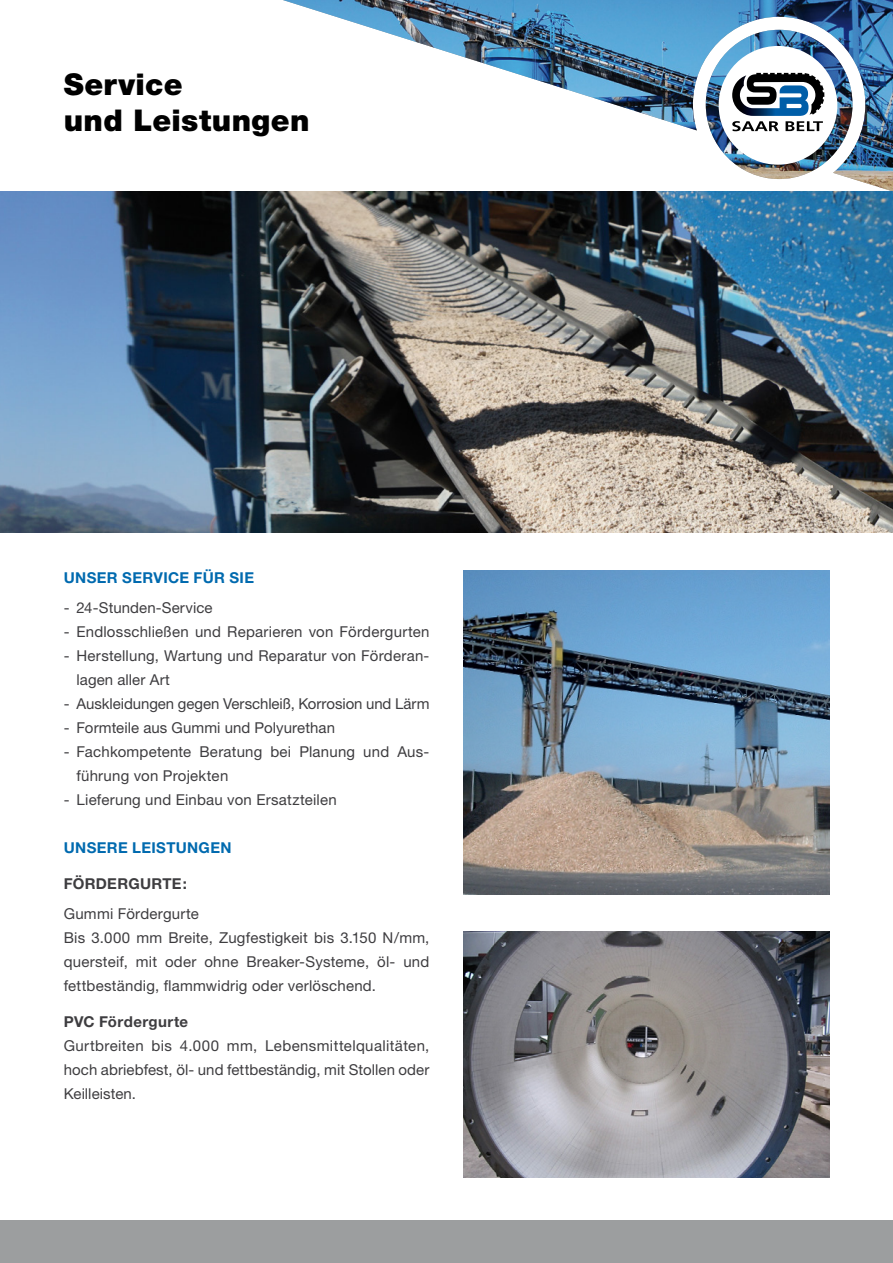
<style>
.page{position:relative;width:893px;height:1263px;background:#fff}
.page>*{position:absolute;margin:0;border:0;box-sizing:border-box;transform-origin:0 0}
.t1{font:900 30px/36px "Helvetica Neue";letter-spacing:.01em;color:#000}
.t2{font:15px/24px "Helvetica Neue";letter-spacing:.015em;color:#3e3d40}
.t3{font:15px "Helvetica Neue";letter-spacing:-.005em;color:#3e3d40}
.t4{font:700 15px "Helvetica Neue";letter-spacing:.025em;color:#006aaf}
.t5{font:700 15px "Helvetica Neue";letter-spacing:.02em;color:#3e3d40}
</style>
<div class="page">
<svg style="left:242px;top:191px;width:651px;height:1px"></svg>
<img style="left:283px;top:0;width:610px;height:191px">
<div style="left:719px;top:46px;width:118px;height:119px;background:#fff;border-radius:50%"></div>
<svg style="left:732px;top:73px;width:92px;height:58px"></svg>
<img style="left:463px;top:571px;width:366px;height:323px">
<img style="left:463px;top:931px;width:366px;height:247px">
<img style="left:0;top:192px;width:893px;height:340px">
<div style="left:0;top:1220px;width:893px;height:43px;background:#9c9e9f"></div>
<h1 class="t1" style="left:64px;top:67px;width:247px">Service<br>und Leistungen</h1>
<p class="t4" style="left:64px;top:568px;width:192px">UNSER SERVICE FÜR SIE</p>
<p class="t2" style="left:64px;top:595px;width:150px">- 24-Stunden-Service</p>
<p class="t2" style="left:64px;top:619px;width:367px">- Endlosschließen und Reparieren von Fördergurten</p>
<p class="t2" style="left:77px;top:643px;width:354px;text-indent:-13px">- Herstellung, Wartung und Reparatur von Förderan&shy;lagen aller Art</p>
<p class="t3" style="left:64px;top:694px;width:367px">- Auskleidungen gegen Verschleiß, Korrosion und Lärm</p>
<p class="t2" style="left:64px;top:715px;width:273px">- Formteile aus Gummi und Polyurethan</p>
<p class="t2" style="left:77px;top:739px;width:354px;text-indent:-13px">- Fachkompetente Beratung bei Planung und Aus&shy;führung von Projekten</p>
<p class="t2" style="left:64px;top:787px;width:274px">- Lieferung und Einbau von Ersatzteilen</p>
<p class="t4" style="left:64px;top:838px;width:169px">UNSERE LEISTUNGEN</p>
<p class="t5" style="left:64px;top:874px;width:125px">FÖRDERGURTE:</p>
<p class="t2" style="left:64px;top:901px;width:367px">Gummi Fördergurte<br>Bis 3.000 mm Breite, Zugfestigkeit bis 3.150 N/mm, quersteif, mit oder ohne Breaker-Systeme, öl- und fettbeständig, flammwidrig oder verlöschend.</p>
<p class="t5" style="left:64px;top:1012px;width:126px">PVC Fördergurte</p>
<p class="t2" style="left:64px;top:1033px;width:367px;text-align:justify">Gurtbreiten bis 4.000 mm, Lebensmittelqualitäten, hoch abriebfest, öl- und fettbeständig, mit Stollen oder Keilleisten.</p>
</div>
